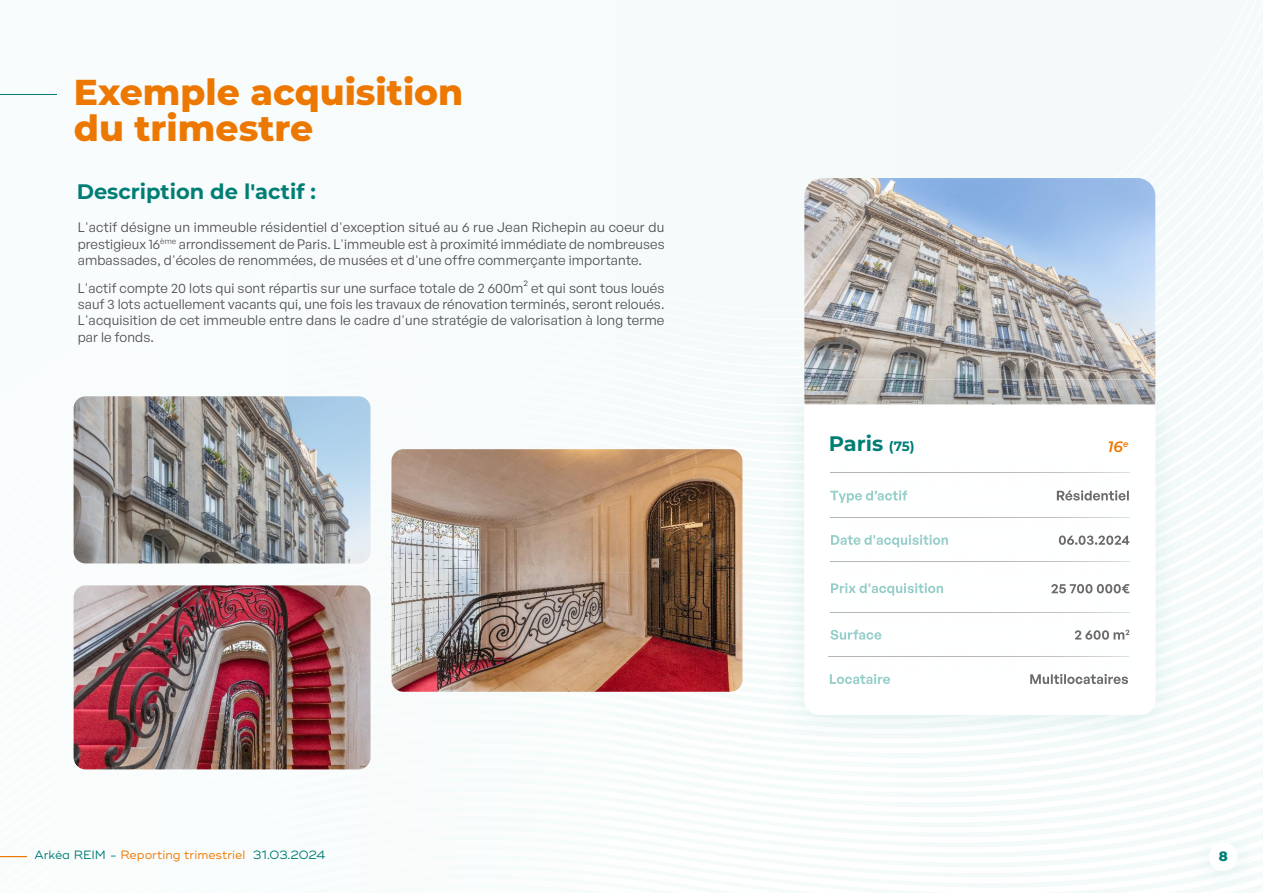
<style>
.page{position:relative;width:1263px;height:893px;background:#fff}
.page>*{position:absolute;margin:0;border:0;box-sizing:border-box;transform-origin:0 0}
.t1{font:800 36px/36px "Montserrat";color:#ed7801}
.t2{font:700 21px "Montserrat";color:#007e76}
.t3{font:italic 600 15px "Montserrat";color:#ed7801}
.t4{font:13.5px/16.2px "General Sans";letter-spacing:.01em;color:#4b4b4d;text-align:justify}
.t5{font:800 13.5px "Montserrat";color:#007e76}
.t6{font:12px "Ridley Grotesk";color:#007e76}
.s1{font-size:13.5px}
.s2{color:#ed7801}
</style>
<div class="page">
<div style="left:1px;top:23px;width:1261px;height:19px;background:#f5fbfb"></div>
<div style="left:1px;top:42px;width:1261px;height:18px;background:#f5fbfb"></div>
<div style="left:1px;top:60px;width:1261px;height:18px;background:#f5fbfb"></div>
<div style="left:1px;top:78px;width:1261px;height:18px;background:#f5fbfb"></div>
<div style="left:1px;top:96px;width:1261px;height:17px;background:#f5fbfb"></div>
<div style="left:1px;top:113px;width:1261px;height:17px;background:#f6fbfb"></div>
<div style="left:1px;top:130px;width:1261px;height:17px;background:#f6fbfb"></div>
<div style="left:1px;top:147px;width:1261px;height:17px;background:#f6fbfb"></div>
<div style="left:1px;top:164px;width:1261px;height:16px;background:#f6fbfb"></div>
<img style="left:1px;top:197px;width:1261px;height:16px">
<img style="left:1px;top:213px;width:1261px;height:16px">
<img style="left:1px;top:229px;width:1261px;height:16px">
<img style="left:1px;top:245px;width:1261px;height:15px">
<img style="left:1px;top:260px;width:1261px;height:16px">
<img style="left:1px;top:276px;width:1261px;height:15px">
<img style="left:1px;top:337px;width:1261px;height:15px">
<img style="left:1px;top:352px;width:1261px;height:14px">
<img style="left:1px;top:366px;width:1261px;height:15px">
<div style="left:1px;top:396px;width:1261px;height:14px;background:#f6fbfb"></div>
<div style="left:1px;top:410px;width:1261px;height:29px;background:#f6fbfb"></div>
<img style="left:52px;top:685px;width:1210px;height:27px">
<img style="left:58px;top:764px;width:1204px;height:129px">
<img style="left:73px;top:776px;width:1189px;height:117px">
<img style="left:89px;top:789px;width:1173px;height:104px">
<img style="left:106px;top:801px;width:1156px;height:92px">
<img style="left:125px;top:811px;width:1137px;height:82px">
<img style="left:144px;top:821px;width:1118px;height:72px">
<img style="left:165px;top:830px;width:1097px;height:63px">
<img style="left:189px;top:840px;width:1073px;height:53px">
<img style="left:215px;top:850px;width:1047px;height:43px">
<img style="left:244px;top:859px;width:1018px;height:34px">
<img style="left:279px;top:869px;width:983px;height:24px">
<img style="left:323px;top:879px;width:331px;height:14px">
<img style="left:391px;top:888px;width:184px;height:5px">
<img style="left:1186px;top:822px;width:71px;height:6px">
<img style="left:1186px;top:828px;width:74px;height:13px">
<img style="left:1186px;top:841px;width:74px;height:48px">
<img style="left:1201px;top:878px;width:59px;height:15px">
<svg style="left:1254px;top:891px;width:6px;height:2px"></svg>
<img style="left:1209px;top:843px;width:29px;height:28px">
<img style="left:1212px;top:842px;width:16px;height:6px">
<img style="left:1209px;top:848px;width:28px;height:13px">
<img style="left:1213px;top:860px;width:24px;height:10px">
<img style="left:30px;top:831px;width:22px;height:6px">
<img style="left:30px;top:837px;width:22px;height:10px">
<img style="left:1px;top:847px;width:51px;height:11px">
<img style="left:10px;top:857px;width:42px;height:10px">
<img style="left:30px;top:867px;width:22px;height:21px">
<img style="left:36px;top:877px;width:16px;height:11px">
<svg style="left:0;top:856px;width:27px;height:1px"></svg>
<hr style="left:0;top:95px;width:56px;height:1px;background:#007e76">
<img style="left:804px;top:178px;width:351px;height:201px">
<img style="left:776px;top:380px;width:408px;height:13px">
<img style="left:776px;top:393px;width:408px;height:13px">
<img style="left:776px;top:509px;width:408px;height:25px">
<img style="left:776px;top:534px;width:408px;height:12px">
<img style="left:776px;top:546px;width:408px;height:25px">
<img style="left:776px;top:584px;width:408px;height:24px">
<img style="left:776px;top:608px;width:408px;height:13px">
<img style="left:776px;top:633px;width:408px;height:24px">
<img style="left:776px;top:657px;width:408px;height:13px">
<img style="left:776px;top:670px;width:408px;height:24px">
<img style="left:776px;top:694px;width:408px;height:12px">
<img style="left:1067px;top:718px;width:117px;height:28px">
<img style="left:1125px;top:730px;width:59px;height:16px">
<svg style="left:1171px;top:742px;width:13px;height:4px"></svg>
<svg style="left:804px;top:405px;width:351px;height:310px"></svg>
<img style="left:807px;top:593px;width:345px;height:51px">
<img style="left:831px;top:593px;width:112px;height:3px">
<img style="left:830px;top:630px;width:51px;height:1px">
<img style="left:1051px;top:593px;width:78px;height:1px">
<img style="left:1075px;top:630px;width:49px;height:1px">
<img style="left:830px;top:612px;width:300px;height:1px">
<img style="left:807px;top:549px;width:345px;height:38px">
<img style="left:831px;top:583px;width:112px;height:4px">
<img style="left:1051px;top:584px;width:78px;height:3px">
<img style="left:807px;top:587px;width:345px;height:6px">
<img style="left:830px;top:561px;width:300px;height:1px">
<img style="left:807px;top:504px;width:345px;height:32px">
<img style="left:831px;top:535px;width:117px;height:1px">
<img style="left:1059px;top:535px;width:70px;height:1px">
<img style="left:807px;top:536px;width:345px;height:13px">
<img style="left:831px;top:536px;width:117px;height:11px">
<img style="left:1059px;top:536px;width:70px;height:9px">
<img style="left:830px;top:517px;width:300px;height:1px">
<img style="left:807px;top:447px;width:345px;height:45px">
<img style="left:830px;top:490px;width:77px;height:2px">
<img style="left:1057px;top:490px;width:72px;height:2px">
<img style="left:807px;top:492px;width:345px;height:12px">
<img style="left:830px;top:492px;width:77px;height:11px">
<img style="left:1057px;top:492px;width:72px;height:9px">
<img style="left:830px;top:473px;width:300px;height:1px">
<img style="left:806px;top:631px;width:345px;height:57px">
<img style="left:807px;top:631px;width:344px;height:13px">
<img style="left:830px;top:631px;width:51px;height:9px">
<img style="left:1075px;top:631px;width:49px;height:9px">
<svg style="left:1125px;top:630px;width:4px;height:5px"></svg>
<img style="left:830px;top:674px;width:60px;height:10px">
<img style="left:1030px;top:674px;width:98px;height:10px">
<img style="left:829px;top:656px;width:299px;height:1px">
<img style="left:74px;top:396px;width:296px;height:167px">
<img style="left:74px;top:585px;width:296px;height:184px">
<img style="left:391px;top:449px;width:351px;height:243px">
<h1 class="t1" style="left:74px;top:73px;width:391px">Exemple acquisition du trimestre</h1>
<h2 class="t2" style="left:77px;top:176px;width:241px">Description de l'actif :</h2>
<p class="t4" style="left:78px;top:219px;width:588px">L'actif désigne un immeuble résidentiel d'exception situé au 6 rue Jean Richepin au coeur du prestigieux 16<sup>ème</sup> arrondissement de Paris. L'immeuble est à proximité immédiate de nombreuses ambassades, d'écoles de renommées, de musées et d'une offre commerçante importante.</p>
<p class="t4" style="left:78px;top:280px;width:588px">L'actif compte 20 lots qui sont répartis sur une surface totale de 2 600m² et qui sont tous loués sauf 3 lots actuellement vacants qui, une fois les travaux de rénovation terminés, seront reloués.<br>L'acquisition de cet immeuble entre dans le cadre d'une stratégie de valorisation à long terme par le fonds.</p>
<h2 class="t2" style="left:829px;top:429px;width:87px">Paris <span class="s1">(75)</span></h2>
<p class="t3" style="left:1108px;top:436px;width:22px">16<sup>e</sup></p>
<p class="t6" style="left:34px;top:848px;width:292px">Arkéa REIM - <span class="s2">Reporting trimestriel</span> 31.03.2024</p>
<p class="t5" style="left:1219px;top:846px;width:11px">8</p>
</div>
